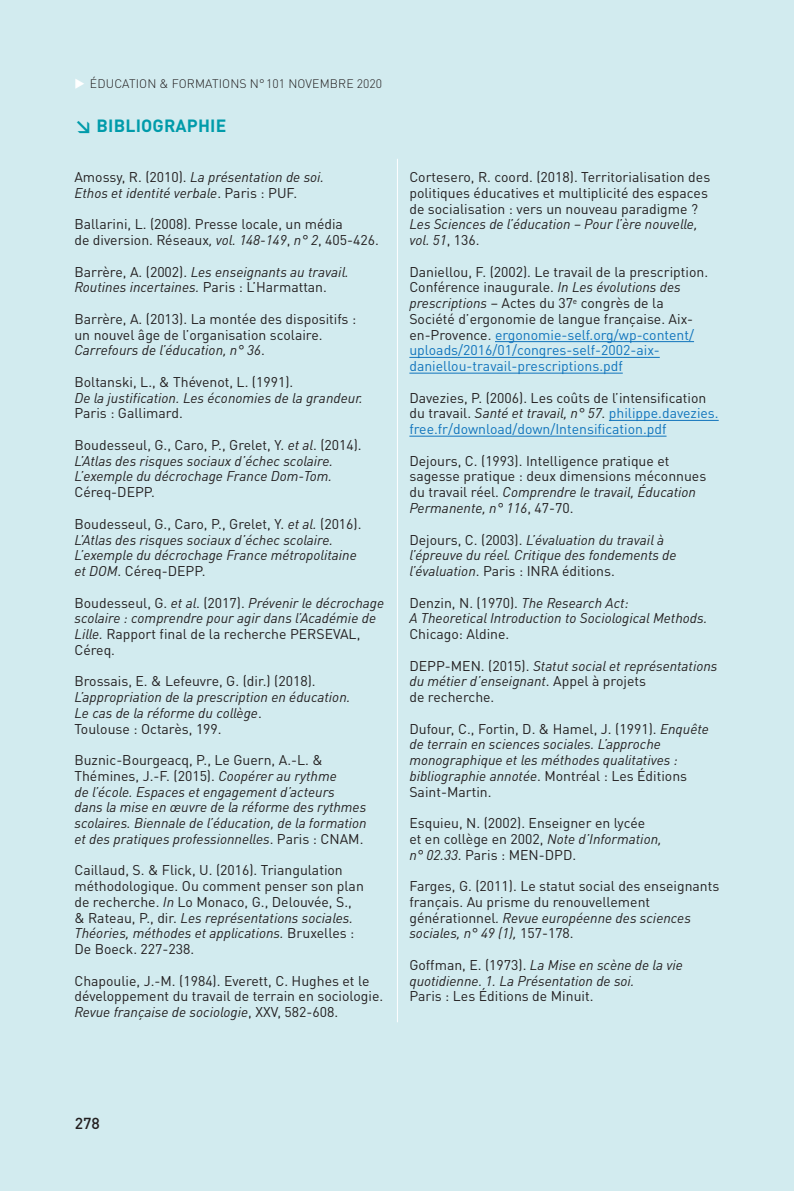
<style>
.page{position:relative;width:794px;height:1191px;background:#d2ebef}
.page>*{position:absolute;margin:0;border:0;box-sizing:border-box;transform-origin:0 0}
.Courant{font:700 17.5px "DINOT";letter-spacing:.01em;color:#009baa}
.t1{font:500 15.75px "DINOT";color:#231f20}
.Normal__Web{font:italic 14px/15.8px "DINOT";color:#231f20}
.Normal__Web-2{font:14px/15.8px "DINOT";color:#231f20}
.t2{font:14px/15.8px "DINOT";color:#1074bc}
.Courant-2{font:14px/15.8px "DINOT";color:#231f20}
.Courant-3{font:italic 14px/15.8px "DINOT";color:#231f20}
.Titre_courant__gauch{font:300 12.25px "DINOT";letter-spacing:.01em;color:#231f20}
.s1{color:#fff}
.s2{font-style:normal}
.s3{font-style:italic}
.s4{color:#1074bc}
.s5{color:#231f20}
.s6{font-style:italic;color:#231f20}
</style>
<div class="page">
<hr style="left:495px;top:341px;width:199px;height:1px;background:#1074bc">
<hr style="left:409px;top:357px;width:251px;height:1px;background:#1074bc">
<hr style="left:409px;top:373px;width:214px;height:1px;background:#1074bc">
<hr style="left:609px;top:420px;width:109px;height:1px;background:#1074bc">
<hr style="left:409px;top:436px;width:257px;height:1px;background:#1074bc">
<hr style="left:397px;top:159px;width:1px;height:863px;background:#fff">
<p class="Titre_courant__gauch" style="left:74px;top:76px;width:309px"><span class="s1">◆</span> ÉDUCATION &amp; FORMATIONS N°101 NOVEMBRE 2020</p>
<p class="Courant" style="left:74px;top:115px;width:153px">↘ BIBLIOGRAPHIE</p>
<p class="Courant-3" style="left:74px;top:169px;width:251px"><span class="s2">Amossy, R. (2010).</span> La présentation de soi.<br>Ethos et identité verbale<span class="s2">. Paris : PUF.</span></p>
<p class="Courant-2" style="left:74px;top:216px;width:306px">Ballarini, L. (2008). Presse locale, un média<br>de diversion. Réseaux<span class="s3">, vol. 148-149</span>, <span class="s3">n° 2</span>, 405-426.</p>
<p class="Normal__Web" style="left:74px;top:263px;width:276px"><span class="s2">Barrère, A. (2002).</span> Les enseignants au travail.<br>Routines incertaines. <span class="s2">Paris : L’Harmattan.</span></p>
<p class="Normal__Web-2" style="left:74px;top:311px;width:283px">Barrère, A. (2013). La montée des dispositifs : un nouvel âge de l’organisation scolaire.<br><span class="s3">Carrefours de l’éducation, n° 36</span>.</p>
<p class="Normal__Web-2" style="left:74px;top:374px;width:290px">Boltanski, L., &amp; Thévenot, L. (1991).<br><span class="s3">De la justification. Les économies de la grandeur.<br></span>Paris : Gallimard.</p>
<p class="Normal__Web" style="left:74px;top:437px;width:289px"><span class="s2">Boudesseul, G., Caro, P., Grelet, Y.</span> et al<span class="s2">. (2014).<br></span>L’Atlas des risques sociaux d’échec scolaire.<br>L’exemple du décrochage France Dom-Tom.<br><span class="s2">Céreq-DEPP.</span></p>
<p class="Normal__Web" style="left:74px;top:515px;width:289px"><span class="s2">Boudesseul, G., Caro, P., Grelet, Y.</span> et al. <span class="s2">(2016).<br></span>L’Atlas des risques sociaux d’échec scolaire.<br>L’exemple du décrochage France métropolitaine et DOM<span class="s2">. Céreq-DEPP.</span></p>
<p class="Normal__Web" style="left:74px;top:594px;width:311px"><span class="s2">Boudesseul, G.</span> et al<span class="s2">. (2017).</span> Prévenir le décrochage scolaire : comprendre pour agir dans l’Académie de Lille. <span class="s2">Rapport final de la recherche PERSEVAL, Céreq.</span></p>
<p class="Normal__Web" style="left:74px;top:673px;width:277px"><span class="s2">Brossais, E. &amp; Lefeuvre, G. (dir.) (2018).<br></span>L’appropriation de la prescription en éducation.<br>Le cas de la réforme du collège<span class="s2">.<br>Toulouse : Octarès, 199.</span></p>
<p class="Normal__Web" style="left:74px;top:752px;width:294px"><span class="s2">Buznic-Bourgeacq, P., Le Guern, A.-L. &amp; Thémines, J.-F. (2015).</span> Coopérer au rythme<br>de l’école. Espaces et engagement d’acteurs<br>dans la mise en œuvre de la réforme des rythmes scolaires. Biennale de l’éducation, de la formation et des pratiques professionnelles<span class="s2">. Paris : CNAM.</span></p>
<p class="Normal__Web-2" style="left:74px;top:862px;width:291px">Caillaud, S. &amp; Flick, U. (2016). Triangulation méthodologique. Ou comment penser son plan de recherche. <span class="s3">In</span> Lo Monaco, G., Delouvée, S., &amp; Rateau, P., dir. <span class="s3">Les représentations sociales.<br>Théories, méthodes et applications.</span> Bruxelles :<br>De Boeck. 227-238.</p>
<p class="Normal__Web-2" style="left:74px;top:972px;width:310px">Chapoulie, J.-M. (1984). Everett, C. Hughes et le développement du travail de terrain en sociologie.<br><span class="s3">Revue française de sociologie</span>, XXV, 582-608.</p>
<p class="Normal__Web-2" style="left:409px;top:169px;width:302px">Cortesero, R. coord. (2018). Territorialisation des politiques éducatives et multiplicité des espaces de socialisation : vers un nouveau paradigme ?<br><span class="s3">Les Sciences de l’éducation – Pour l’ère nouvelle, vol. 51</span>, 136.</p>
<p class="Normal__Web-2" style="left:409px;top:263px;width:300px">Daniellou, F. (2002). Le travail de la prescription.<br>Conférence inaugurale. <span class="s3">In Les évolutions des prescriptions</span> – Actes du 37<sup>e</sup> congrès de la Société d’ergonomie de langue française. Aix&shy;en-Provence. <span class="s4">ergonomie-self.org/wp-content/ uploads/2016/01/congres-self-2002-aix&shy;daniellou-travail-prescriptions.pdf</span></p>
<p class="t2" style="left:409px;top:389px;width:311px"><span class="s5">Davezies, P. (2006). Les coûts de l’intensification du travail.</span> <span class="s6">Santé et travail, n° 57</span><span class="s5">.</span> philippe.davezies. free.fr/download/down/Intensification.pdf</p>
<p class="Normal__Web-2" style="left:409px;top:452px;width:298px">Dejours, C. (1993). Intelligence pratique et sagesse pratique : deux dimensions méconnues du travail réel. <span class="s3">Comprendre le travail, Éducation Permanente, n° 116</span>, 47-70.</p>
<p class="Normal__Web" style="left:409px;top:531px;width:269px"><span class="s2">Dejours, C. (2003).</span> L’évaluation du travail à l’épreuve du réel. Critique des fondements de l’évaluation<span class="s2">. Paris : INRA éditions.</span></p>
<p class="Normal__Web" style="left:409px;top:594px;width:299px"><span class="s2">Denzin, N. (1970).</span> The Research Act:<br>A Theoretical Introduction to Sociological Methods.<br><span class="s2">Chicago: Aldine.</span></p>
<p class="Normal__Web" style="left:409px;top:657px;width:310px"><span class="s2">DEPP-MEN. (2015).</span> Statut social et représentations du métier d’enseignant<span class="s2">. Appel à projets<br>de recherche.</span></p>
<p class="Normal__Web" style="left:409px;top:720px;width:301px"><span class="s2">Dufour, C., Fortin, D. &amp; Hamel, J. (1991).</span> Enquête de terrain en sciences sociales. L’approche monographique et les méthodes qualitatives : bibliographie annotée<span class="s2">. Montréal : Les Éditions Saint-Martin.</span></p>
<p class="Normal__Web-2" style="left:409px;top:815px;width:254px">Esquieu, N. (2002). Enseigner en lycée<br>et en collège en 2002, <span class="s3">Note d’Information, n° 02.33</span>. Paris : MEN-DPD.</p>
<p class="Normal__Web-2" style="left:409px;top:878px;width:311px">Farges, G. (2011). Le statut social des enseignants français. Au prisme du renouvellement générationnel<span class="s3">. Revue européenne des sciences sociales, n° 49 (1),</span> 157-178.</p>
<p class="Normal__Web" style="left:409px;top:956px;width:275px"><span class="s2">Goffman, E. (1973).</span> La Mise en scène de la vie quotidienne. 1. La Présentation de soi.<br><span class="s2">Paris : Les Éditions de Minuit.</span></p>
<p class="t1" style="left:75px;top:1112px;width:27px">278</p>
</div>
